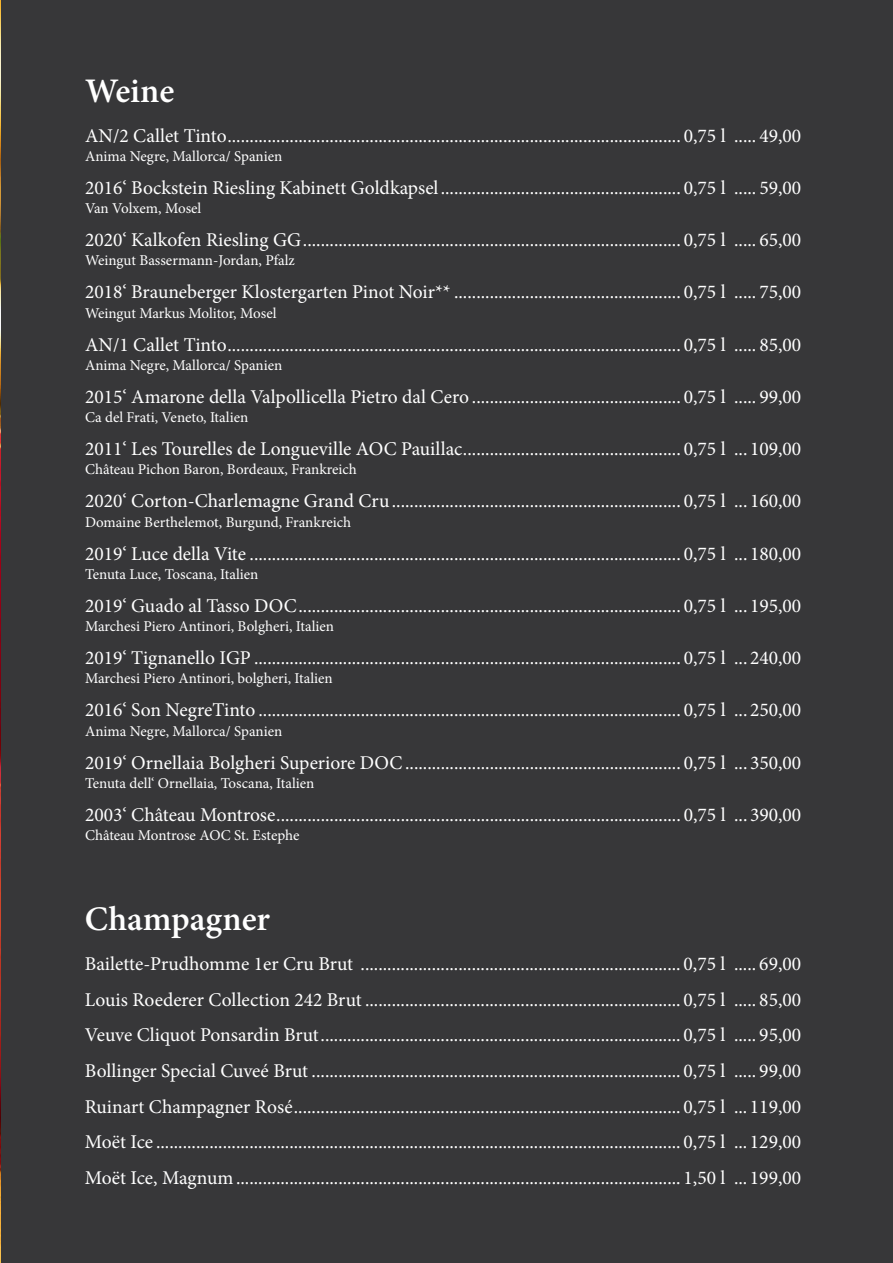
<style>
.page{position:relative;width:893px;height:1263px;background:#373739}
.page>*{position:absolute;margin:0;border:0;box-sizing:border-box;transform-origin:0 0}
.t1{font:600 34.5px "Minion Pro";color:#fff}
.t2{font:19.5px/35.7px "Minion Pro";color:#fff;text-align:justify}
.t3{font:15px "Minion Pro";color:#fff}
</style>
<div class="page">
<img style="left:0;top:0;width:1px;height:1263px">
<h1 class="t1" style="left:85px;top:67px;width:91px">Weine</h1>
<p class="t2" style="left:85px;top:118px;width:718px">AN/2 Callet Tinto...................................................................................................... 0,75 l ..... 49,00</p>
<p class="t3" style="left:85px;top:146px;width:199px">Anima Negre, Mallorca/ Spanien</p>
<p class="t2" style="left:85px;top:170px;width:718px">2016‘ Bockstein Riesling Kabinett Goldkapsel...................................................... 0,75 l ..... 59,00</p>
<p class="t3" style="left:85px;top:198px;width:118px">Van Volxem, Mosel</p>
<p class="t2" style="left:85px;top:222px;width:718px">2020‘ Kalkofen Riesling GG..................................................................................... 0,75 l ..... 65,00</p>
<p class="t3" style="left:85px;top:251px;width:211px">Weingut Bassermann-Jordan, Pfalz</p>
<p class="t2" style="left:85px;top:274px;width:718px">2018‘ Brauneberger Klostergarten Pinot Noir** ................................................... 0,75 l ..... 75,00</p>
<p class="t3" style="left:85px;top:303px;width:193px">Weingut Markus Molitor, Mosel</p>
<p class="t2" style="left:85px;top:327px;width:718px">AN/1 Callet Tinto...................................................................................................... 0,75 l ..... 85,00</p>
<p class="t3" style="left:85px;top:355px;width:199px">Anima Negre, Mallorca/ Spanien</p>
<p class="t2" style="left:85px;top:379px;width:718px">2015‘ Amarone della Valpollicella Pietro dal Cero ............................................... 0,75 l ..... 99,00</p>
<p class="t3" style="left:85px;top:407px;width:165px">Ca del Frati, Veneto, Italien</p>
<p class="t2" style="left:85px;top:431px;width:718px">2011‘ Les Tourelles de Longueville AOC Pauillac................................................. 0,75 l ... 109,00</p>
<p class="t3" style="left:85px;top:460px;width:273px">Château Pichon Baron, Bordeaux, Frankreich</p>
<p class="t2" style="left:85px;top:483px;width:718px">2020‘ Corton-Charlemagne Grand Cru................................................................. 0,75 l ... 160,00</p>
<p class="t3" style="left:85px;top:512px;width:268px">Domaine Berthelemot, Burgund, Frankreich</p>
<p class="t2" style="left:85px;top:536px;width:718px">2019‘ Luce della Vite ................................................................................................. 0,75 l ... 180,00</p>
<p class="t3" style="left:85px;top:564px;width:175px">Tenuta Luce, Toscana, Italien</p>
<p class="t2" style="left:85px;top:588px;width:718px">2019‘ Guado al Tasso DOC...................................................................................... 0,75 l ... 195,00</p>
<p class="t3" style="left:85px;top:616px;width:251px">Marchesi Piero Antinori, Bolgheri, Italien</p>
<p class="t2" style="left:85px;top:640px;width:718px">2019‘ Tignanello IGP ................................................................................................ 0,75 l ... 240,00</p>
<p class="t3" style="left:85px;top:669px;width:249px">Marchesi Piero Antinori, bolgheri, Italien</p>
<p class="t2" style="left:85px;top:692px;width:718px">2016‘ Son NegreTinto ............................................................................................... 0,75 l ... 250,00</p>
<p class="t3" style="left:85px;top:721px;width:199px">Anima Negre, Mallorca/ Spanien</p>
<p class="t2" style="left:85px;top:745px;width:718px">2019‘ Ornellaia Bolgheri Superiore DOC.............................................................. 0,75 l ... 350,00</p>
<p class="t3" style="left:85px;top:773px;width:231px">Tenuta dell‘ Ornellaia, Toscana, Italien</p>
<p class="t2" style="left:85px;top:797px;width:718px">2003‘ Château Montrose........................................................................................... 0,75 l ... 390,00</p>
<p class="t3" style="left:85px;top:825px;width:216px">Château Montrose AOC St. Estephe</p>
<h1 class="t1" style="left:85px;top:895px;width:187px">Champagner</h1>
<p class="t2" style="left:85px;top:946px;width:718px">Bailette-Prudhomme 1er Cru Brut ........................................................................ 0,75 l ..... 69,00<br>Louis Roederer Collection 242 Brut ....................................................................... 0,75 l ..... 85,00<br>Veuve Cliquot Ponsardin Brut................................................................................. 0,75 l ..... 95,00<br>Bollinger Special Cuveé Brut ................................................................................... 0,75 l ..... 99,00<br>Ruinart Champagner Rosé....................................................................................... 0,75 l ... 119,00<br>Moët Ice ...................................................................................................................... 0,75 l ... 129,00<br>Moët Ice, Magnum .................................................................................................... 1,50 l ... 199,00</p>
</div>
